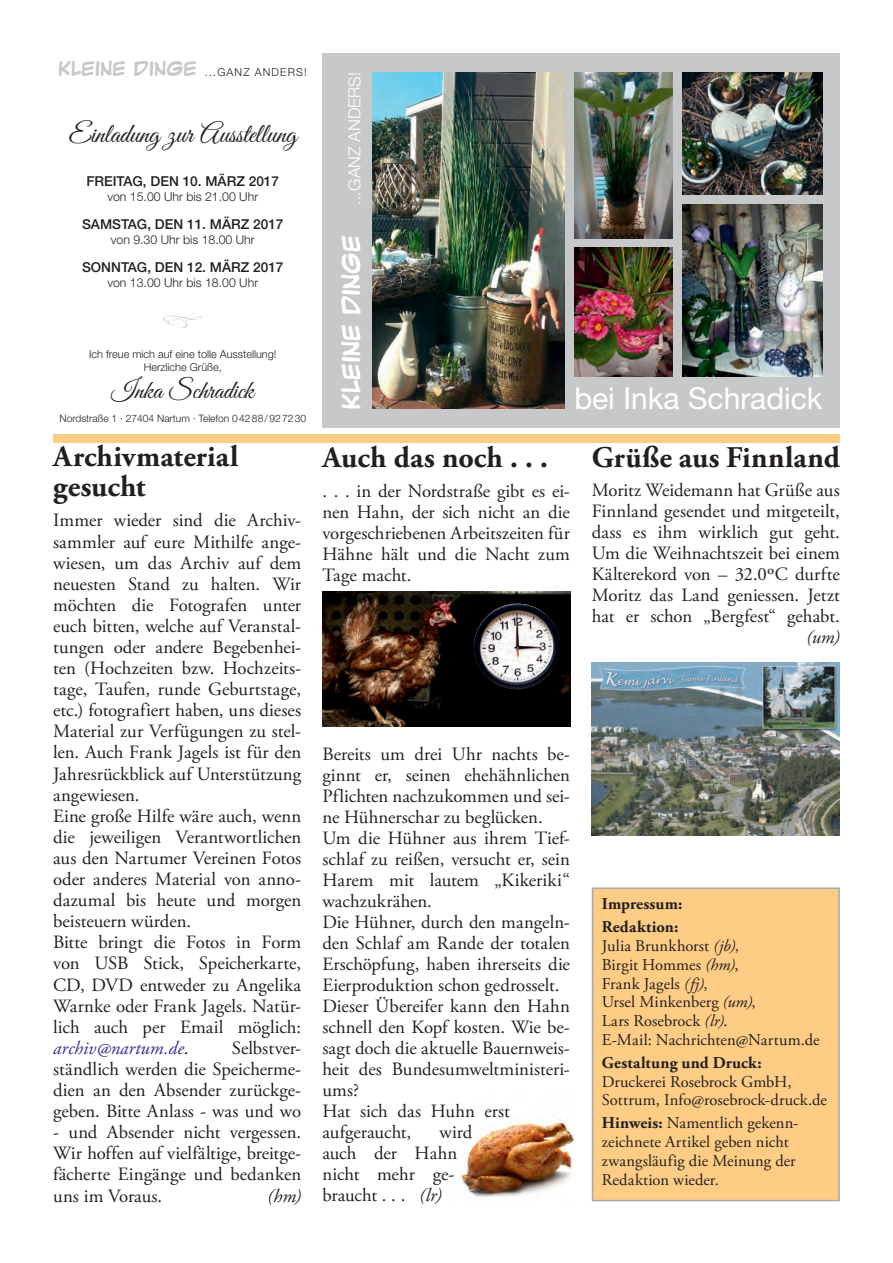
<style>
.page{position:relative;width:893px;height:1263px;background:#fff}
.page>*{position:absolute;margin:0;border:0;box-sizing:border-box;transform-origin:0 0}
.t1{font:700 30px/30.2px "Adobe Garamond Pro";letter-spacing:.005em;color:#231f20}
.t2{font:30px "Helvetica Neue";color:#fff}
.t3{font:27.3px "Great Vibes";color:#231f20}
.t4{font:25.95px "Great Vibes";color:#231f20}
.t5{font:24px "Comic Book Normal";color:#fff}
.t6{font:18.75px/21px "Adobe Garamond Pro";color:#231f20;text-align:justify}
.t7{font:italic 18.75px "Adobe Garamond Pro";color:#231f20}
.t8{font:300 16.8px "Helvetica Neue";color:#fff}
.t9{font:16.5px/18.8px "Adobe Garamond Pro";letter-spacing:.005em;color:#231f20}
.t10{font:700 16.5px/23px "Adobe Garamond Pro";letter-spacing:.015em;color:#231f20}
.t11{font:500 13.65px "Helvetica Neue";color:#231f20}
.t12{font:300 12.3px "Helvetica Neue";color:#231f20}
.t13{font:300 10.95px/13px "Helvetica Neue";color:#231f20;text-align:center}
.t14{font:300 10.95px "Helvetica Neue";letter-spacing:.1em;color:#231f20}
.t15{font:300 10.2px "Helvetica Neue";color:#231f20}
.s1{font-family:"Comic Book Normal";font-weight:400;font-size:19.2px;color:#c7c8ca}
.s2{font-style:italic;color:#2e3092}
.s3{font-style:italic}
.s4{font-weight:700}
</style>
<div class="page">
<img style="left:322px;top:591px;width:248px;height:135px">
<div style="left:592px;top:888px;width:247px;height:312px;background:#fdcc85"></div>
<div style="left:592px;top:887px;width:248px;height:314px;border:2px solid #a8a9ad"></div>
<div style="left:322px;top:53px;width:518px;height:374px;background:#c7c8ca"></div>
<img style="left:372px;top:72px;width:192px;height:337px">
<img style="left:574px;top:72px;width:99px;height:166px">
<img style="left:682px;top:72px;width:140px;height:122px">
<img style="left:574px;top:247px;width:99px;height:129px">
<img style="left:682px;top:205px;width:140px;height:171px">
<img style="left:474px;top:604px;width:76px;height:85px">
<img style="left:592px;top:663px;width:247px;height:173px">
<img style="left:461px;top:1118px;width:114px;height:79px">
<div style="left:53px;top:434px;width:787px;height:8px;background:#fdcc85"></div>
<p class="t14" style="left:59px;top:65px;width:249px"><span class="s1">KLEINE DINGE</span> ...GANZ ANDERS!</p>
<h2 class="t3" style="left:69px;top:119px;width:230px">Einladung zur Ausstellung</h2>
<p class="t11" style="left:86px;top:173px;width:194px">FREITAG, DEN 10. MÄRZ 2017</p>
<p class="t12" style="left:107px;top:189px;width:152px">von 15.00 Uhr bis 21.00 Uhr</p>
<p class="t11" style="left:82px;top:216px;width:203px">SAMSTAG, DEN 11. MÄRZ 2017</p>
<p class="t12" style="left:111px;top:232px;width:145px">von 9.30 Uhr bis 18.00 Uhr</p>
<p class="t11" style="left:82px;top:259px;width:203px">SONNTAG, DEN 12. MÄRZ 2017</p>
<p class="t12" style="left:107px;top:275px;width:152px">von 13.00 Uhr bis 18.00 Uhr</p>
<p class="t13" style="left:89px;top:347px;width:189px">Ich freue mich auf eine tolle Ausstellung!<br>Herzliche Grüße,</p>
<h3 class="t4" style="left:112px;top:376px;width:144px">Inka Schradick</h3>
<p class="t15" style="left:59px;top:412px;width:248px">Nordstraße 1 · 27404 Nartum · Telefon 0 42 88 / 92 72 30</p>
<h1 class="t1" style="left:53px;top:442px;width:187px">Archivmaterial gesucht</h1>
<p class="t6" style="left:53px;top:510px;width:250px;text-align:left">Immer wieder sind die Archiv&shy;sammler auf eure Mithilfe ange&shy;wiesen, um das Archiv auf dem neuesten Stand zu halten. Wir möchten die Fotografen unter euch bitten, welche auf Veranstal&shy;tungen oder andere Begebenhei&shy;ten (Hochzeiten bzw. Hochzeits&shy;tage, Taufen, runde Geburtstage, etc.) fotografiert haben, uns dieses<br>Material zur Verfügungen zu stel&shy;len. Auch Frank Jagels ist für den<br>Jahresrückblick auf Unterstützung angewiesen.<br>Eine große Hilfe wäre auch, wenn die jeweiligen Verantwortlichen aus den Nartumer Vereinen Fotos oder anderes Material von anno&shy;dazumal bis heute und morgen beisteuern würden.<br>Bitte bringt die Fotos in Form von USB Stick, Speicherkarte,<br>CD, DVD entweder zu Angelika<br>Warnke oder Frank Jagels. Natür&shy;lich auch per Email möglich: <span class="s2">archiv@nartum.de</span>.</p>
<p class="t6" style="left:53px;top:1038px;width:250px;text-indent:179px">Selbstver&shy;ständlich werden die Speicherme&shy;dien an den Absender zurückge&shy;geben. Bitte Anlass - was und wo</p>
<p class="t6" style="left:53px;top:1122px;width:250px">- und Absender nicht vergessen.<br>Wir hoffen auf vielfältige, breitge&shy;fächerte Eingänge und bedanken uns im Voraus.</p>
<p class="t7" style="left:268px;top:1184px;width:35px">(hm)</p>
<p class="t8" style="left:344px;top:205px;width:134px;rotate:-90deg">...GANZ ANDERS!</p>
<p class="t5" style="left:336px;top:409px;width:175px;rotate:-90deg">KLEINE DINGE</p>
<h1 class="t2" style="left:574px;top:376px;width:250px">bei Inka Schradick</h1>
<h1 class="t1" style="left:322px;top:443px;width:227px">Auch das noch . . .</h1>
<p class="t6" style="left:322px;top:481px;width:249px">. . . in der Nordstraße gibt es ei&shy;nen Hahn, der sich nicht an die vorgeschriebenen Arbeitszeiten für Hähne hält und die Nacht zum Tage macht.</p>
<h1 class="t1" style="left:592px;top:443px;width:250px">Grüße aus Finnland</h1>
<p class="t6" style="left:592px;top:480px;width:250px">Moritz Weidemann hat Grüße aus Finnland gesendet und mitgeteilt, dass es ihm wirklich gut geht.<br>Um die Weihnachtszeit bei einem Kälterekord von – 32.0oC durfte Moritz das Land geniessen. Jetzt hat er schon „Bergfest“ gehabt.</p>
<p class="t7" style="left:807px;top:625px;width:35px">(um)</p>
<p class="t6" style="left:322px;top:744px;width:249px;text-align:left">Bereits um drei Uhr nachts be&shy;ginnt er, seinen ehehähnlichen<br>Pflichten nachzukommen und sei&shy;ne Hühnerschar zu beglücken.<br>Um die Hühner aus ihrem Tief&shy;schlaf zu reißen, versucht er, sein<br>Harem mit lautem „Kikeriki“ wachzukrähen.<br>Die Hühner, durch den mangeln&shy;den Schlaf am Rande der totalen<br>Erschöpfung, haben ihrerseits die<br>Eierproduktion schon gedrosselt.<br>Dieser Übereifer kann den Hahn schnell den Kopf kosten. Wie be&shy;sagt doch die aktuelle Bauernweis&shy;heit des Bundesumweltministeri&shy;ums?<br>Hat sich das Huhn erst aufgeraucht,</p>
<p class="t6" style="left:322px;top:1122px;width:152px;text-align:left;text-indent:117px">wird auch der Hahn nicht mehr ge&shy;braucht . . . <span class="s3">(lr)</span></p>
<p class="t10" style="left:602px;top:893px;width:82px">Impressum:<br>Redaktion:</p>
<p class="t9" style="left:602px;top:937px;width:219px">Julia Brunkhorst <span class="s3">(jb)</span>,<br>Birgit Hommes <span class="s3">(hm)</span>,<br>Frank Jagels <span class="s3">(fj)</span>,<br>Ursel Minkenberg <span class="s3">(um)</span>,<br>Lars Rosebrock <span class="s3">(lr)</span>.<br>E-Mail: Nachrichten@Nartum.de</p>
<p class="t10" style="left:602px;top:1051px;width:162px">Gestaltung und Druck:</p>
<p class="t9" style="left:602px;top:1073px;width:227px">Druckerei Rosebrock GmbH,<br>Sottrum, Info@rosebrock-druck.de</p>
<p class="t9" style="left:602px;top:1114px;width:198px"><span class="s4">Hinweis:</span> Namentlich gekenn&shy;zeichnete Artikel geben nicht zwangsläufig die Meinung der<br>Redaktion wieder.</p>
</div>
